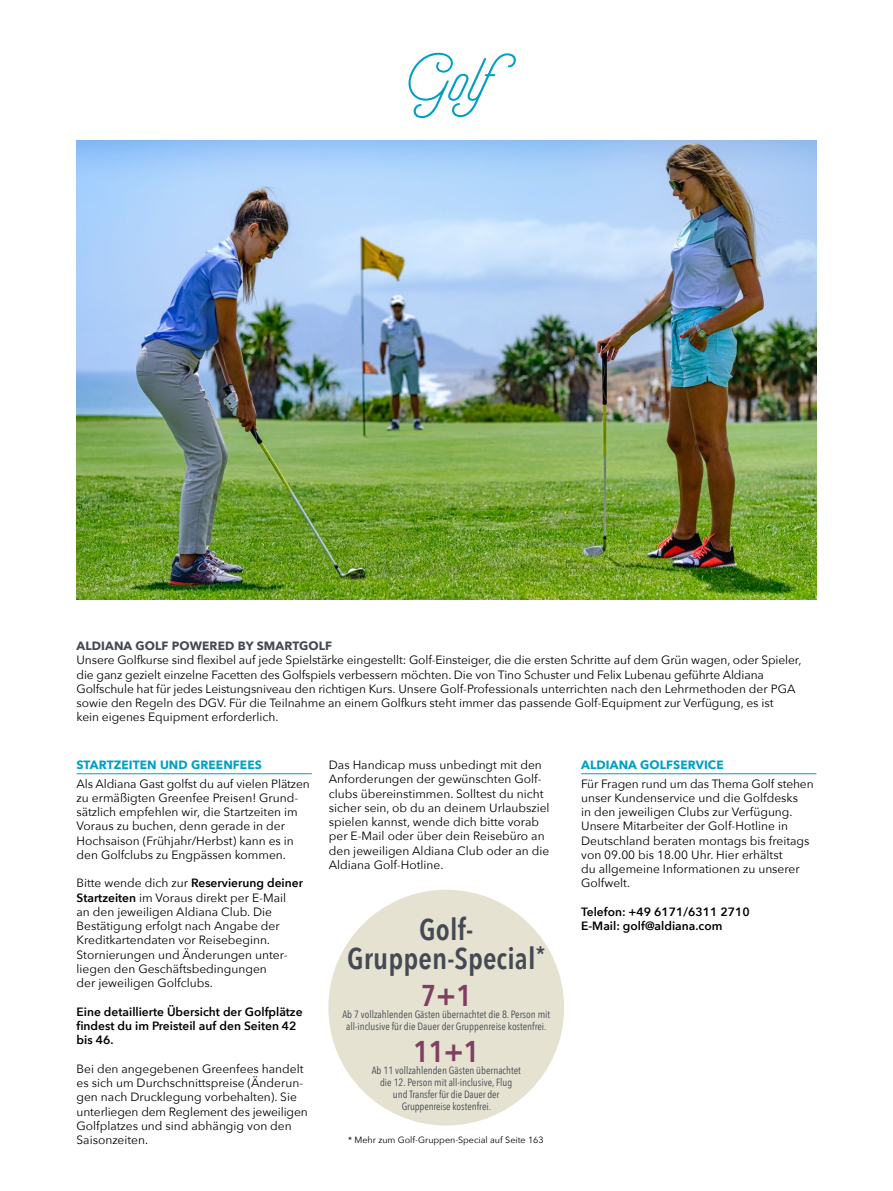
<style>
.page{position:relative;width:893px;height:1191px;background:#fff}
.page>*{position:absolute;margin:0;border:0;box-sizing:border-box;transform-origin:0 0}
.t1{font:72px "Selfie";color:#00a0c3}
.t2{font:600 30px "Avenir Next Condensed";letter-spacing:.005em;color:#444954}
.t3{font:600 30px "Avenir Next Condensed";color:#7f3f62}
.Rubrik_Fließtext{font:12px/14.2px "Avenir Next";color:#000}
.Rubrik_Fließtext-2{font:600 12px/14.2px "Avenir Next";color:#000}
.Zwischenüberschrifte{font:700 12px "Avenir Next";letter-spacing:.01em;color:#00a0c3}
.Rubrik_Head{font:700 12px "Avenir Next";letter-spacing:.01em;color:#444954}
.t4{font:10.5px/12px "Avenir Next Condensed";color:#444954;text-align:center}
.Hinweis_klein{font:9px "Avenir Next";color:#000}
.s1{font-weight:600}
</style>
<div class="page">
<img style="left:77px;top:140px;width:739px;height:460px">
<hr style="left:77px;top:773px;width:235px;height:1px;background:#00a0c3">
<div style="left:328px;top:889px;width:236px;height:236px;background:#e5e2d1;border-radius:50%"></div>
<hr style="left:581px;top:773px;width:235px;height:1px;background:#00a0c3">
<h1 class="t1" style="left:402px;top:37px;width:142px">Golf</h1>
<p class="Rubrik_Head" style="left:77px;top:638px;width:257px">ALDIANA GOLF POWERED BY SMARTGOLF</p>
<p class="Rubrik_Fließtext" style="left:77px;top:653px;width:727px">Unsere Golfkurse sind flexibel auf jede Spielstärke eingestellt: Golf-Einsteiger, die die ersten Schritte auf dem Grün wagen, oder Spieler, die ganz gezielt einzelne Facetten des Golfspiels verbessern möchten. Die von Tino Schuster und Felix Lubenau geführte Aldiana Golfschule hat für jedes Leistungsniveau den richtigen Kurs. Unsere Golf-Professionals unterrichten nach den Lehrmethoden der PGA sowie den Regeln des DGV. Für die Teilnahme an einem Golfkurs steht immer das passende Golf-Equipment zur Verfügung, es ist<br>kein eigenes Equipment erforderlich.</p>
<p class="Rubrik_Fließtext" style="left:329px;top:758px;width:222px">Das Handicap muss unbedingt mit den Anforderungen der gewünschten Golf&shy;clubs übereinstimmen. Solltest du nicht sicher sein, ob du an deinem Urlaubsziel spielen kannst, wende dich bitte vorab per E-Mail oder über dein Reisebüro an den jeweiligen Aldiana Club oder an die Aldiana Golf-Hotline.</p>
<p class="Zwischenüberschrifte" style="left:77px;top:757px;width:187px">STARTZEITEN UND GREENFEES</p>
<p class="Rubrik_Fließtext" style="left:77px;top:776px;width:235px">Als Aldiana Gast golfst du auf vielen Plätzen zu ermäßigten Greenfee Preisen! Grund&shy;sätzlich empfehlen wir, die Startzeiten im Voraus zu buchen, denn gerade in der Hochsaison (Frühjahr/Herbst) kann es in den Golfclubs zu Engpässen kommen.</p>
<p class="Rubrik_Fließtext" style="left:77px;top:876px;width:228px">Bitte wende dich zur <span class="s1">Reservierung deiner Startzeiten</span> im Voraus direkt per E-Mail<br>an den jeweiligen Aldiana Club. Die Bestätigung erfolgt nach Angabe der Kreditkartendaten vor Reisebeginn.<br>Stornierungen und Änderungen unter&shy;liegen den Geschäftsbedingungen<br>der jeweiligen Golfclubs.</p>
<p class="Rubrik_Fließtext-2" style="left:77px;top:1004px;width:228px">Eine detaillierte Übersicht der Golfplätze findest du im Preisteil auf den Seiten 42 bis 46.</p>
<p class="Rubrik_Fließtext" style="left:77px;top:1061px;width:233px">Bei den angegebenen Greenfees handelt es sich um Durchschnittspreise (Änderun&shy;gen nach Drucklegung vorbehalten). Sie unterliegen dem Reglement des jeweiligen Golfplatzes und sind abhängig von den Saisonzeiten.</p>
<p class="Zwischenüberschrifte" style="left:581px;top:757px;width:144px">ALDIANA GOLFSERVICE</p>
<p class="Rubrik_Fließtext" style="left:581px;top:776px;width:234px">Für Fragen rund um das Thema Golf stehen unser Kundenservice und die Golfdesks<br>in den jeweiligen Clubs zur Verfügung.<br>Unsere Mitarbeiter der Golf-Hotline in Deutschland beraten montags bis freitags von 09.00 bis 18.00 Uhr. Hier erhältst<br>du allgemeine Informationen zu unserer Golfwelt.</p>
<p class="Rubrik_Fließtext-2" style="left:581px;top:904px;width:170px">Telefon: +49 6171/6311 2710</p>
<p class="Rubrik_Fließtext-2" style="left:581px;top:918px;width:143px">E-Mail: golf@aldiana.com</p>
<p class="t2" style="left:419px;top:904px;width:55px">Golf-</p>
<p class="t2" style="left:347px;top:932px;width:199px">Gruppen-Special<sup>*</sup></p>
<p class="t3" style="left:421px;top:969px;width:52px">7+1</p>
<p class="t4" style="left:342px;top:1007px;width:209px">Ab 7 vollzahlenden Gästen übernachtet die 8. Person mit all-inclusive für die Dauer der Gruppenreise kostenfrei.</p>
<p class="t3" style="left:413px;top:1025px;width:67px">11+1</p>
<p class="t4" style="left:372px;top:1063px;width:151px">Ab 11 vollzahlenden Gästen übernachtet die 12. Person mit all-inclusive, Flug und Transfer für die Dauer der Gruppenreise kostenfrei.</p>
<p class="Hinweis_klein" style="left:348px;top:1134px;width:197px">* Mehr zum Golf-Gruppen-Special auf Seite 163</p>
</div>
